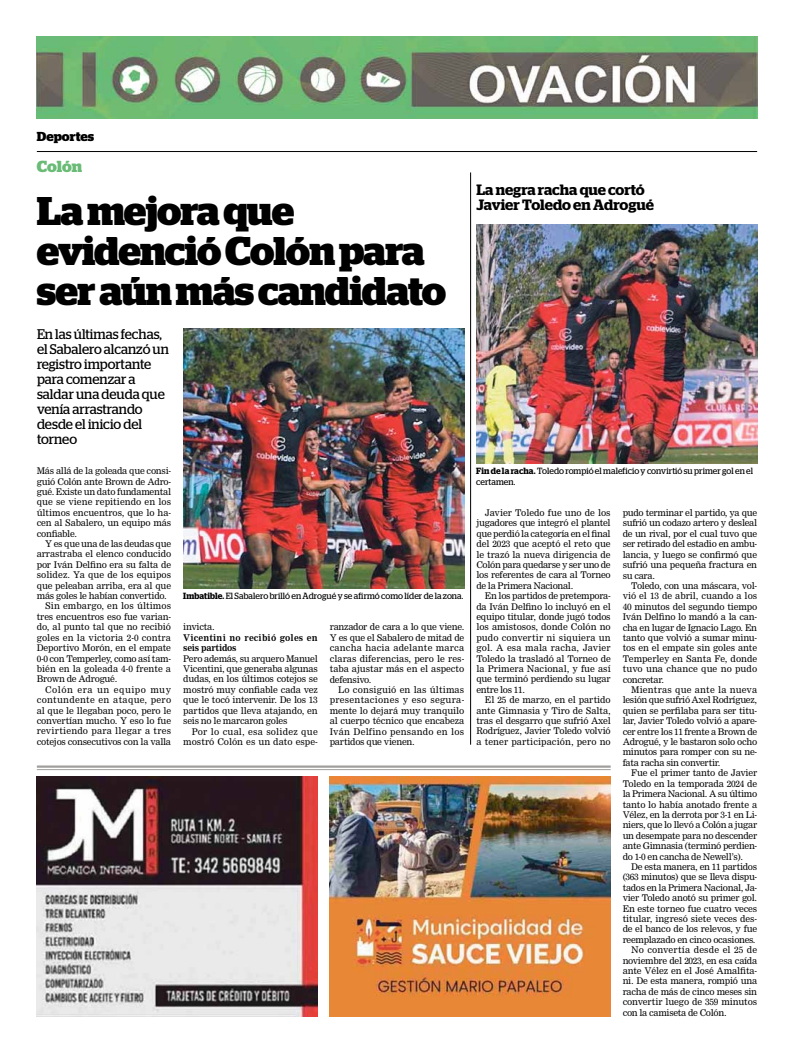
<style>
.page{position:relative;width:794px;height:1052px;background:#fff}
.page>*{position:absolute;margin:0;border:0;box-sizing:border-box;transform-origin:0 0}
.t1{font:700 40px/40px "Stag";letter-spacing:-.025em;color:#000}
.t2{font:700 16px "Stag";letter-spacing:-.005em;color:#69bb76}
.t3{font:600 15px/15px "Stag";letter-spacing:-.005em;color:#000}
.t4{font:14px/15px "Stag";color:#000;scale:.96 1}
.t5{font:700 13px "Stag";color:#000}
.t6{font:9px/10.4px "Clarion";letter-spacing:-.01em;color:#000;text-align:justify}
.t7{font:9px/10.4px "Stag";letter-spacing:.005em;color:#000;scale:.95 1}
.t8{font:9px/10.4px "Clarion";letter-spacing:.01em;color:#000;text-align:right}
.t9{font:9px "Clarion";letter-spacing:.015em;color:#000}
.t10{font:9px "Clarion";letter-spacing:.025em;color:#000}
.t11{font:700 9px/10.4px "Clarion";letter-spacing:.025em;color:#000}
.t12{font:9px "Clarion";letter-spacing:.02em;color:#000}
.t13{font:9px "Clarion";letter-spacing:.035em;color:#000}
.t14{font:9px "Clarion";letter-spacing:.06em;color:#000}
.s1{font-weight:600}
</style>
<div class="page">
<hr style="left:37px;top:765px;width:573px;height:2px;background:#a19f9d">
<hr style="left:37px;top:769px;width:573px;height:1px;background:#a19f9d">
<img style="left:37px;top:37px;width:720px;height:82px">
<hr style="left:37px;top:151px;width:720px;height:1px;background:#000">
<img style="left:183px;top:329px;width:281px;height:259px">
<img style="left:476px;top:224px;width:281px;height:240px">
<hr style="left:470px;top:172px;width:1px;height:572px;background:#000">
<img style="left:37px;top:777px;width:281px;height:239px">
<img style="left:330px;top:777px;width:280px;height:239px">
<h3 class="t5" style="left:37px;top:129px;width:59px">Deportes</h3>
<h2 class="t2" style="left:37px;top:157px;width:47px">Colón</h2>
<h1 class="t1" style="left:37px;top:191px;width:411px">La mejora que evidenció Colón para ser aún más candidato</h1>
<h3 class="t3" style="left:476px;top:182px;width:179px">La negra racha que cortó<br>Javier Toledo en Adrogué</h3>
<h3 class="t4" style="left:37px;top:326px;width:139px">En las últimas fechas, el Sabalero alcanzó un registro importante para comenzar a saldar una deuda que venía arrastrando desde el inicio del torneo</h3>
<p class="t6" style="left:37px;top:465px;width:136px">Más allá de la goleada que consi&shy;guió Colón ante Brown de Adro&shy;gué. Existe un dato fundamental que se viene repitiendo en los últimos encuentros, que lo ha&shy;cen al Sabalero, un equipo más confiable.</p>
<p class="t6" style="left:45px;top:538px;width:127px">Y es que una de las deudas que</p>
<p class="t6" style="left:37px;top:549px;width:136px">arrastraba el elenco conducido</p>
<p class="t6" style="left:37px;top:559px;width:136px">por Iván Delfino era su falta de</p>
<p class="t9" style="left:37px;top:569px;width:136px">solidez. Ya que de los equipos</p>
<p class="t6" style="left:37px;top:580px;width:136px">que peleaban arriba, era al que</p>
<p class="t6" style="left:37px;top:590px;width:131px">más goles le habían convertido.</p>
<p class="t9" style="left:45px;top:601px;width:127px">Sin embargo, en los últimos</p>
<p class="t6" style="left:37px;top:611px;width:136px">tres encuentros eso fue varian-</p>
<p class="t6" style="left:37px;top:622px;width:136px">do, al punto tal que no recibió</p>
<p class="t12" style="left:37px;top:632px;width:136px">goles en la victoria 2-0 contra</p>
<p class="t6" style="left:37px;top:642px;width:136px">Deportivo Morón, en el empate</p>
<p class="t6" style="left:37px;top:653px;width:136px">0-0 con Temperley, como así tam-</p>
<p class="t8" style="left:37px;top:663px;width:136px">bién en la goleada 4-0 frente a</p>
<p class="t6" style="left:37px;top:674px;width:82px">Brown de Adrogué.</p>
<p class="t14" style="left:45px;top:684px;width:127px">Colón era un equipo muy</p>
<p class="t13" style="left:37px;top:694px;width:136px">contundente en ataque, pero</p>
<p class="t6" style="left:37px;top:705px;width:136px">al que le llegaban poco, pero le</p>
<p class="t6" style="left:37px;top:715px;width:136px">convertían mucho. Y eso lo fue</p>
<p class="t10" style="left:37px;top:725px;width:136px">revirtiendo para llegar a tres</p>
<p class="t6" style="left:37px;top:736px;width:136px">cotejos consecutivos con la valla</p>
<p class="t7" style="left:476px;top:466px;width:293px"><span class="s1">Fin de la racha.</span> Toledo rompió el maleficio y convirtió su primer gol en el certamen.</p>
<p class="t6" style="left:476px;top:507px;width:136px;text-indent:9px">Javier Toledo fue uno de los jugadores que integró el plantel que perdió la categoría en el final del 2023 que aceptó el reto que le trazó la nueva dirigencia de Colón para quedarse y ser uno de los referentes de cara al Torneo de la Primera Nacional.</p>
<p class="t6" style="left:476px;top:590px;width:136px;text-indent:9px">En los partidos de pretempora&shy;da Iván Delfino lo incluyó en el equipo titular, donde jugó todos los amistosos, donde Colón no pudo convertir ni siquiera un gol. A esa mala racha, Javier Toledo la trasladó al Torneo de la Primera Nacional, y fue así que terminó perdiendo su lugar entre los 11.</p>
<p class="t6" style="left:476px;top:694px;width:136px;text-indent:9px">El 25 de marzo, en el partido ante Gimnasia y Tiro de Salta, tras el desgarro que sufrió Axel Rodríguez, Javier Toledo volvió a tener participación, pero no</p>
<p class="t6" style="left:622px;top:507px;width:136px">pudo terminar el partido, ya que sufrió un codazo artero y desleal de un rival, por el cual tuvo que ser retirado del estadio en ambu&shy;lancia, y luego se confirmó que sufrió una pequeña fractura en su cara.</p>
<p class="t6" style="left:622px;top:580px;width:136px;text-indent:9px">Toledo, con una máscara, vol&shy;vió el 13 de abril, cuando a los 40 minutos del segundo tiempo Iván Delfino lo mandó a la can&shy;cha en lugar de Ignacio Lago. En tanto que volvió a sumar minu&shy;tos en el empate sin goles ante Temperley en Santa Fe, donde tuvo una chance que no pudo concretar.</p>
<p class="t6" style="left:622px;top:684px;width:136px;text-indent:9px">Mientras que ante la nueva lesión que sufrió Axel Rodríguez, quien se perfilaba para ser titu&shy;lar, Javier Toledo volvió a apare&shy;cer entre los 11 frente a Brown de Adrogué, y le bastaron solo ocho minutos para romper con su ne&shy;fata racha sin convertir.</p>
<p class="t6" style="left:622px;top:767px;width:136px;text-indent:9px">Fue el primer tanto de Javier Toledo en la temporada 2024 de la Primera Nacional. A su último tanto lo había anotado frente a Vélez, en la derrota por 3-1 en Li&shy;niers, que lo llevó a Colón a jugar un desempate para no descender ante Gimnasia (terminó perdien&shy;do 1-0 en cancha de Newell’s).</p>
<p class="t6" style="left:631px;top:861px;width:127px">De esta manera, en 11 partidos</p>
<p class="t6" style="left:622px;top:872px;width:136px">(363 minutos) que se lleva dispu-</p>
<p class="t6" style="left:622px;top:882px;width:136px">tados en la Primera Nacional, Ja-</p>
<p class="t6" style="left:622px;top:892px;width:136px">vier Toledo anotó su primer gol.</p>
<p class="t6" style="left:622px;top:903px;width:136px">En este torneo fue cuatro veces</p>
<p class="t6" style="left:622px;top:913px;width:136px">titular, ingresó siete veces des-</p>
<p class="t6" style="left:622px;top:924px;width:136px">de el banco de los relevos, y fue</p>
<p class="t6" style="left:622px;top:934px;width:134px">reemplazado en cinco ocasiones.</p>
<p class="t10" style="left:631px;top:944px;width:127px">No convertía desde el 25 de</p>
<p class="t6" style="left:622px;top:955px;width:136px">noviembre del 2023, en esa caída</p>
<p class="t6" style="left:622px;top:965px;width:136px">ante Vélez en el José Amalfita-</p>
<p class="t6" style="left:622px;top:976px;width:136px">ni. De esta manera, rompió una</p>
<p class="t6" style="left:622px;top:986px;width:136px">racha de más de cinco meses sin</p>
<p class="t6" style="left:622px;top:996px;width:136px">convertir luego de 359 minutos</p>
<p class="t6" style="left:622px;top:1007px;width:105px">con la camiseta de Colón.</p>
<p class="t7" style="left:183px;top:590px;width:296px"><span class="s1">Imbatible.</span> El Sabalero brilló en Adrogué y se afirmó como líder de la zona.</p>
<p class="t6" style="left:183px;top:622px;width:33px">invicta.</p>
<p class="t11" style="left:183px;top:632px;width:136px">Vicentini no recibió goles en seis partidos</p>
<p class="t6" style="left:183px;top:653px;width:136px">Pero además, su arquero Manuel Vicentini, que generaba algunas dudas, en los últimos cotejos se mostró muy confiable cada vez que le tocó intervenir. De los 13 partidos que lleva atajando, en seis no le marcaron goles</p>
<p class="t8" style="left:183px;top:726px;width:136px">Por lo cual, esa solidez que mostró Colón es un dato espe-</p>
<p class="t6" style="left:330px;top:622px;width:136px">ranzador de cara a lo que viene.<br>Y es que el Sabalero de mitad de cancha hacia adelante marca claras diferencias, pero le res&shy;taba ajustar más en el aspecto defensivo.</p>
<p class="t6" style="left:330px;top:684px;width:136px;text-indent:9px">Lo consiguió en las últimas presentaciones y eso segura&shy;mente lo dejará muy tranquilo al cuerpo técnico que encabeza Iván Delfino pensando en los partidos que vienen.</p>
</div>
